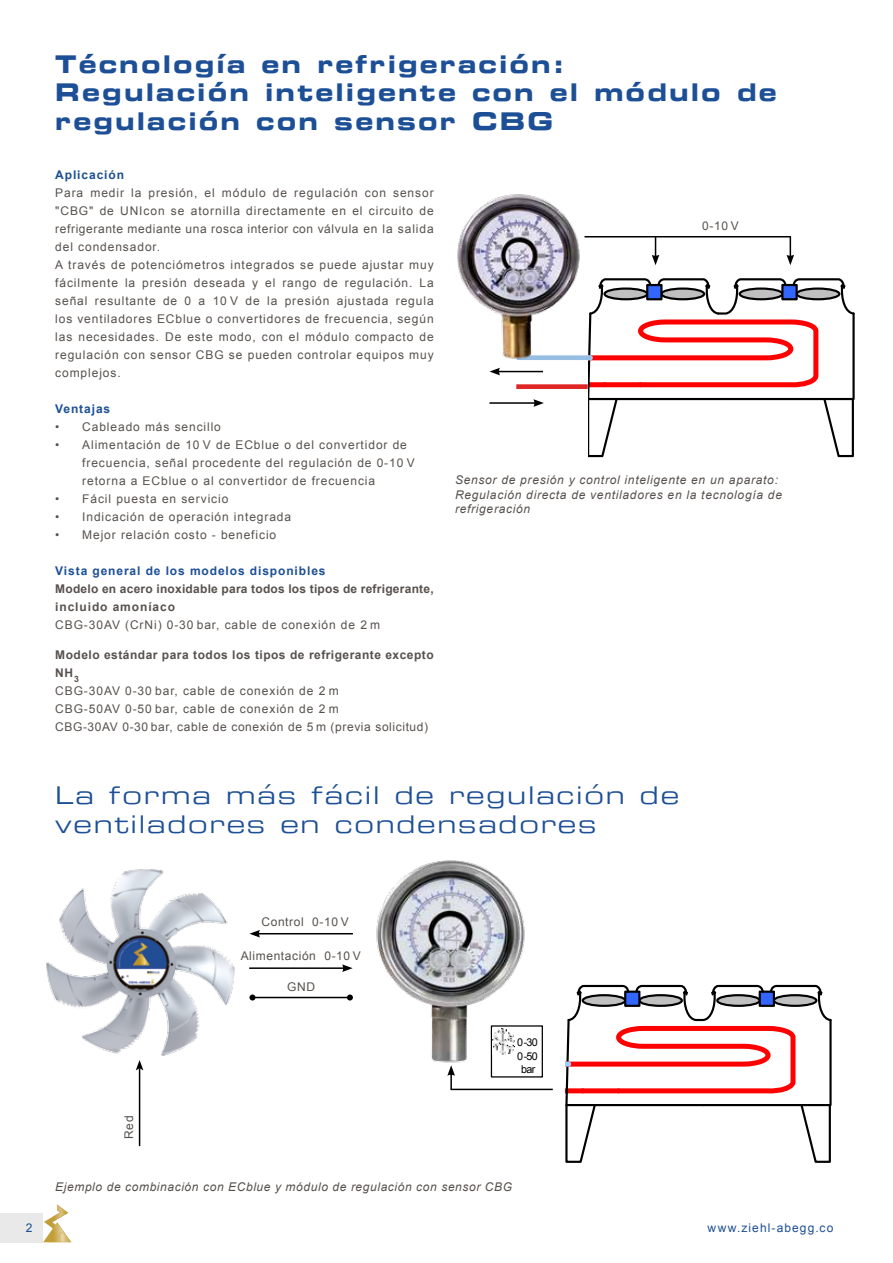
<style>
.page{position:relative;width:893px;height:1263px;background:#fff}
.page>*{position:absolute;margin:0;border:0;box-sizing:border-box;transform-origin:0 0}
.t1{font:24px/28.8px "Eurostile Bold Extended Two";letter-spacing:.09em;color:#1d4f96}
.t2{font:24px/28.5px "Eurostile Extended Two";letter-spacing:.075em;color:#1d4f96}
.t3{font:12px/18px "Arial";letter-spacing:.075em;color:#57514d}
.t4{font:italic 12px/14.4px "Arial";letter-spacing:.06em;color:#57514d}
.t5{font:700 12px/18px "Arial";letter-spacing:.02em;color:#57514d}
.t6{font:700 12px "Arial";letter-spacing:.075em;color:#1d4f96}
.t7{font:12px "Arial";letter-spacing:.05em;color:#57514d}
.t8{font:12px "Arial";letter-spacing:.09em;color:#1d4f96}
.t9{font:10.8px/13.5px "Arial";letter-spacing:-.055em;color:#000;text-align:center}
.s1{font-weight:700}
</style>
<div class="page">
<div style="left:0;top:1213px;width:43px;height:29px;background:#e9e9e9"></div>
<svg style="left:588px;top:278px;width:267px;height:180px"></svg>
<svg style="left:43px;top:1204px;width:28px;height:38px"></svg>
<svg style="left:566px;top:984px;width:266px;height:179px"></svg>
<hr style="left:258px;top:933px;width:95px;height:1px;background:#000">
<svg style="left:249px;top:930px;width:11px;height:7px"></svg>
<hr style="left:249px;top:967px;width:95px;height:2px;background:#000">
<svg style="left:342px;top:964px;width:11px;height:8px"></svg>
<hr style="left:252px;top:997px;width:98px;height:1px;background:#000">
<svg style="left:249px;top:994px;width:6px;height:6px"></svg>
<svg style="left:347px;top:994px;width:6px;height:6px"></svg>
<hr style="left:584px;top:236px;width:206px;height:1px;background:#000">
<svg style="left:652px;top:237px;width:7px;height:28px"></svg>
<svg style="left:786px;top:236px;width:8px;height:29px"></svg>
<div style="left:491px;top:1025px;width:52px;height:52px;border:1px solid #000"></div>
<hr style="left:451px;top:1089px;width:102px;height:1px;background:#000">
<svg style="left:450px;top:1085px;width:5px;height:5px"></svg>
<hr style="left:139px;top:1068px;width:1px;height:78px;background:#000">
<svg style="left:136px;top:1060px;width:7px;height:10px"></svg>
<div style="left:516px;top:384px;width:72px;height:5px;background:#df2625"></div>
<div style="left:517px;top:355px;width:74px;height:5px;background:#96bee3"></div>
<hr style="left:498px;top:371px;width:45px;height:1px;background:#000">
<svg style="left:489px;top:368px;width:11px;height:7px"></svg>
<hr style="left:489px;top:402px;width:47px;height:2px;background:#000">
<svg style="left:533px;top:399px;width:11px;height:8px"></svg>
<img style="left:46px;top:869px;width:189px;height:187px">
<img style="left:457px;top:194px;width:124px;height:166px">
<img style="left:376px;top:860px;width:154px;height:225px">
<h1 class="t1" style="left:55px;top:49px;width:723px">Técnología en refrigeración:<br>Regulación inteligente con el módulo de regulación con sensor CBG</h1>
<p class="t6" style="left:55px;top:167px;width:70px">Aplicación</p>
<p class="t3" style="left:55px;top:184px;width:380px">Para medir la presión, el módulo de regulación con sensor "CBG" de UNIcon se atornilla directamente en el circuito de refrigerante mediante una rosca interior con válvula en la salida del condensador.<br>A través de potenciómetros integrados se puede ajustar muy fácilmente la presión deseada y el rango de regulación. La señal resultante de 0 a 10 V de la presión ajustada regula los ventiladores ECblue o convertidores de frecuencia, según las necesidades. De este modo, con el módulo compacto de regulación con sensor CBG se pueden controlar equipos muy complejos.</p>
<p class="t6" style="left:55px;top:401px;width:56px">Ventajas</p>
<p class="t3" style="left:55px;top:418px;width:167px">• Cableado más sencillo</p>
<p class="t3" style="left:82px;top:436px;width:334px;text-indent:-27px">• Alimentación de 10 V de ECblue o del convertidor de frecuencia, señal procedente del regulación de 0-10 V retorna a ECblue o al convertidor de frecuencia</p>
<p class="t3" style="left:55px;top:490px;width:175px">• Fácil puesta en servicio</p>
<p class="t3" style="left:55px;top:508px;width:237px">• Indicación de operación integrada</p>
<p class="t3" style="left:55px;top:526px;width:222px">• Mejor relación costo - beneficio</p>
<p class="t6" style="left:55px;top:563px;width:272px">Vista general de los modelos disponibles</p>
<p class="t5" style="left:55px;top:580px;width:380px">Modelo en acero inoxidable para todos los tipos de refrigerante, incluido amoníaco</p>
<p class="t3" style="left:55px;top:616px;width:327px">CBG-30AV (CrNi) 0-30 bar, cable de conexión de 2 m</p>
<p class="t3" style="left:55px;top:646px;width:380px"><span class="s1">Modelo estándar para todos los tipos de refrigerante excepto NH</span><sub>3<br></sub>CBG-30AV 0-30 bar, cable de conexión de 2 m<br>CBG-50AV 0-50 bar, cable de conexión de 2 m<br>CBG-30AV 0-30 bar, cable de conexión de 5 m (previa solicitud)</p>
<p class="t3" style="left:702px;top:217px;width:38px">0-10 V</p>
<p class="t4" style="left:455px;top:473px;width:328px">Sensor de presión y control inteligente en un aparato:<br>Regulación directa de ventiladores en la tecnología de refrigeración</p>
<h1 class="t2" style="left:55px;top:781px;width:625px">La forma más fácil de regulación de ventiladores en condensadores</h1>
<p class="t3" style="left:120px;top:1139px;width:25px;rotate:-90deg">Red</p>
<p class="t7" style="left:261px;top:914px;width:89px">Control 0-10 V</p>
<p class="t7" style="left:241px;top:947px;width:122px">Alimentación 0-10 V</p>
<p class="t3" style="left:287px;top:978px;width:29px">GND</p>
<p class="t9" style="left:517px;top:1036px;width:22px">0-30<br>0-50 bar</p>
<p class="t4" style="left:55px;top:1180px;width:458px">Ejemplo de combinación con ECblue y módulo de regulación con sensor CBG</p>
<p class="t8" style="left:26px;top:1220px;width:8px">2</p>
<p class="t8" style="left:708px;top:1220px;width:127px">www.ziehl-abegg.co</p>
</div>
